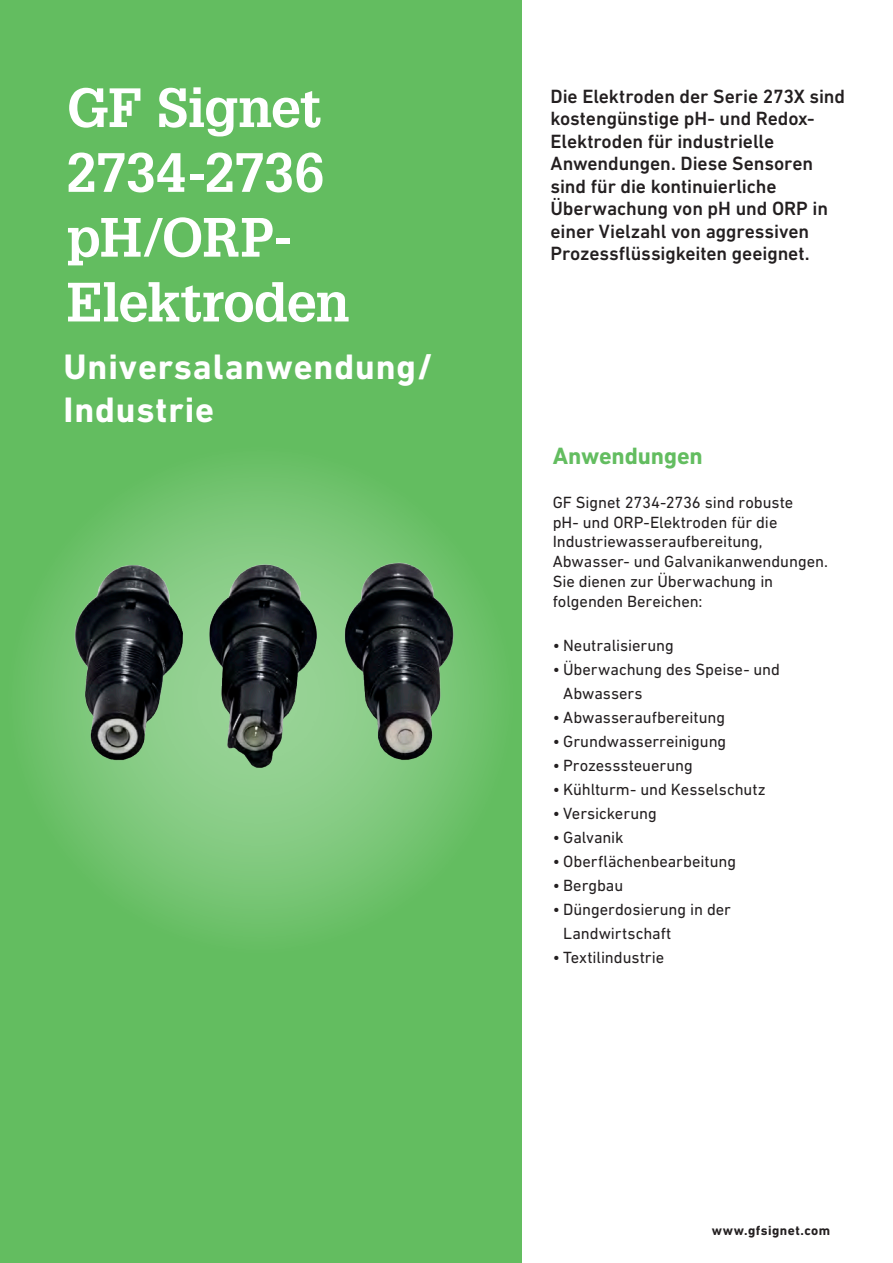
<style>
.page{position:relative;width:893px;height:1263px;background:#fff}
.page>*{position:absolute;margin:0;border:0;box-sizing:border-box;transform-origin:0 0}
.t1{font:700 54px/64.8px "Glypha LT Pro";letter-spacing:-.01em;color:#fff}
.t2{font:700 36px/43.2px "DIN Next W1 G";letter-spacing:.025em;color:#fff}
.t3{font:700 24px "DIN Next W1 G";letter-spacing:-.005em;color:#63bd60}
.t4{font:500 19.5px/22.5px "DIN Next W1 G";letter-spacing:-.005em;color:#231f20}
.t5{font:16.5px/19.8px "DIN Next W1 G";letter-spacing:-.005em;color:#231f20}
.t6{font:700 13.5px "DIN Next W1 G";letter-spacing:.035em;color:#231f20}
</style>
<div class="page">
<div style="left:0;top:0;width:521px;height:1263px;background:#63bd60"></div>
<svg style="left:5px;top:444px;width:512px;height:512px"></svg>
<img style="left:5px;top:500px;width:501px;height:329px">
<h1 class="t1" style="left:67px;top:74px;width:284px">GF Signet<br>2734-2736 pH/ORP-<br>Elektroden</h1>
<p class="t4" style="left:550px;top:85px;width:296px">Die Elektroden der Serie 273X sind kostengünstige pH- und Redox-<br>Elektroden für industrielle<br>Anwendungen. Diese Sensoren sind für die kontinuierliche<br>Überwachung von pH und ORP in einer Vielzahl von aggressiven<br>Prozessflüssigkeiten geeignet.</p>
<h2 class="t2" style="left:63px;top:345px;width:371px">Universalanwendung/<br>Industrie</h2>
<h3 class="t3" style="left:553px;top:442px;width:152px">Anwendungen</h3>
<p class="t5" style="left:553px;top:492px;width:277px">GF Signet 2734-2736 sind robuste<br>pH- und ORP-Elektroden für die<br>Industriewasseraufbereitung,<br>Abwasser- und Galvanikanwendungen.<br>Sie dienen zur Überwachung in folgenden Bereichen:</p>
<p class="t5" style="left:553px;top:635px;width:123px">• Neutralisierung</p>
<p class="t5" style="left:563px;top:657px;width:218px;line-height:24px;text-indent:-10px">• Überwachung des Speise- und<br>Abwassers</p>
<p class="t5" style="left:553px;top:707px;width:174px">• Abwasseraufbereitung</p>
<p class="t5" style="left:553px;top:731px;width:175px">• Grundwasserreinigung</p>
<p class="t5" style="left:553px;top:755px;width:142px">• Prozesssteuerung</p>
<p class="t5" style="left:553px;top:779px;width:214px">• Kühlturm- und Kesselschutz</p>
<p class="t5" style="left:553px;top:803px;width:106px">• Versickerung</p>
<p class="t5" style="left:553px;top:827px;width:73px">• Galvanik</p>
<p class="t5" style="left:553px;top:851px;width:185px">• Oberflächenbearbeitung</p>
<p class="t5" style="left:553px;top:875px;width:72px">• Bergbau</p>
<p class="t5" style="left:563px;top:897px;width:169px;line-height:24px;text-indent:-10px">• Düngerdosierung in der<br>Landwirtschaft</p>
<p class="t5" style="left:553px;top:947px;width:113px">• Textilindustrie</p>
<p class="t6" style="left:712px;top:1222px;width:120px">www.gfsignet.com</p>
</div>
